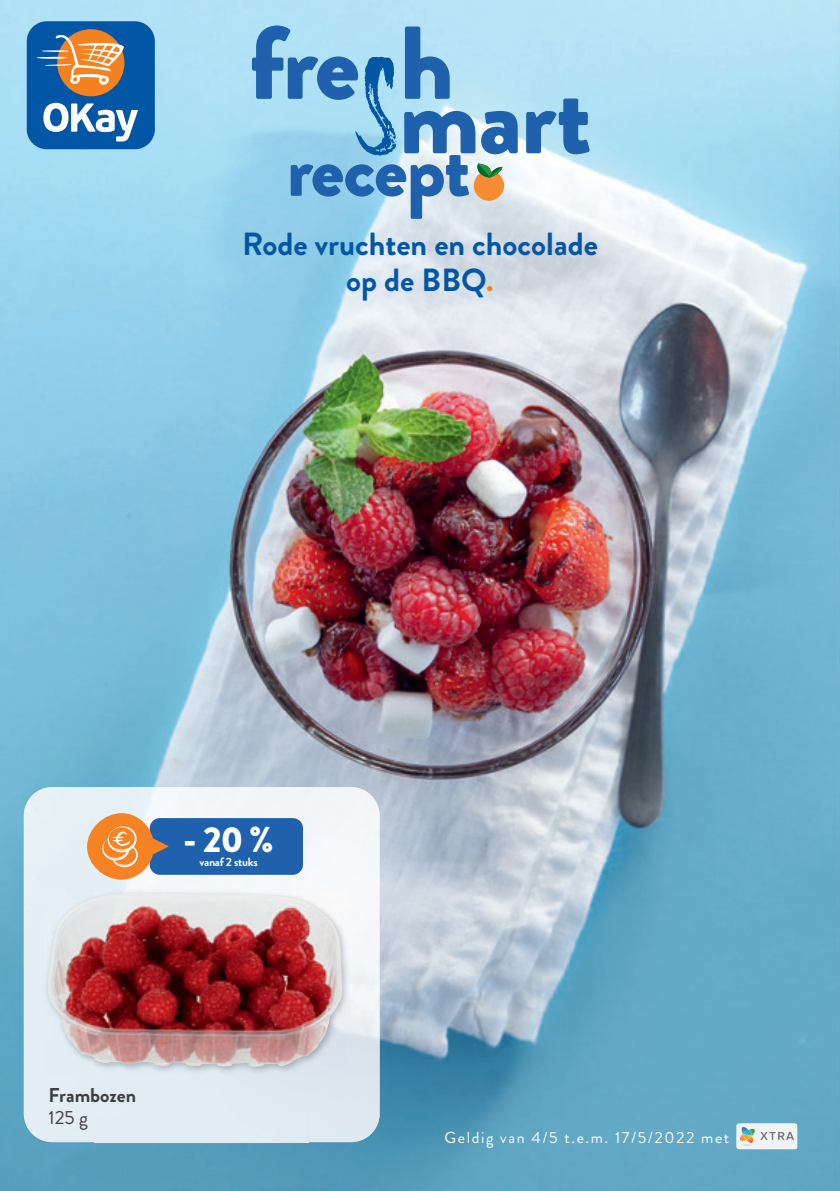
<style>
.page{position:relative;width:840px;height:1191px;background:#fff}
.page>*{position:absolute;margin:0;border:0;box-sizing:border-box;transform-origin:0 0}
.t1{font:900 103.2px "Brandon Grotesque";letter-spacing:-.02em;color:#1f61ac}
.t2{font:900 76.8px "Brandon Grotesque";letter-spacing:-.02em;color:#1f61ac}
.t3{font:900 36px "Brandon Grotesque";color:#fff}
.t4{font:700 32px/36px "Brandon Grotesque";color:#0157a5;text-align:center}
.t5{font:700 20px "Brandon Grotesque";color:#3e3e3f}
.t6{font:19px "Brandon Grotesque";color:#3e3e3f}
.t7{font:16px "Brandon Grotesque";letter-spacing:.1em;color:#fff}
.t8{font:700 12px "Brandon Grotesque";letter-spacing:-.025em;color:#fff}
.s1{font-family:"Lemonado Script Textured";font-weight:400;font-size:194px;color:#0157a5}
.s2{font-size:160.4px;color:#f68c32}
.s3{color:#f58220}
</style>
<div class="page">
<img style="left:0;top:0;width:839px;height:1191px">
<img style="left:24px;top:787px;width:355px;height:142px">
<div style="left:24px;top:929px;width:70px;height:213px;background:#e3edf4"></div>
<img style="left:309px;top:929px;width:70px;height:213px">
<div style="left:94px;top:1074px;width:215px;height:68px;background:#e1ecf3"></div>
<svg style="left:476px;top:164px;width:26px;height:13px"></svg>
<svg style="left:735px;top:1123px;width:62px;height:26px"></svg>
<img style="left:44px;top:889px;width:306px;height:185px">
<img style="left:48px;top:893px;width:294px;height:173px">
<div style="left:150px;top:818px;width:153px;height:56px;background:#1f61ac;border-radius:10px"></div>
<svg style="left:87px;top:813px;width:82px;height:66px"></svg>
<div style="left:27px;top:21px;width:128px;height:128px;background:#0157a5;border-radius:20px"></div>
<div style="left:57px;top:29px;width:67px;height:67px;background:#f58220;border-radius:50%"></div>
<svg style="left:36px;top:35px;width:89px;height:50px"></svg>
<svg style="left:43px;top:103px;width:95px;height:38px"></svg>
<h1 class="t1" style="left:248px;top:-10px;width:207px">fre<span class="s1">s</span>h</h1>
<h1 class="t1" style="left:398px;top:45px;width:194px">mart</h1>
<h2 class="t2" style="left:286px;top:115px;width:223px">recept<span class="s2">.</span></h2>
<p class="t4" style="left:242px;top:226px;width:357px">Rode vruchten en chocolade op de BBQ<span class="s3">.</span></p>
<p class="t3" style="left:183px;top:814px;width:91px">- 20 %</p>
<p class="t8" style="left:199px;top:853px;width:60px">vanaf 2 stuks</p>
<p class="t5" style="left:49px;top:1080px;width:89px">Frambozen</p>
<p class="t6" style="left:49px;top:1104px;width:41px">125 g</p>
<p class="t7" style="left:444px;top:1126px;width:286px">Geldig van 4/5 t.e.m. 17/5/2022 met</p>
</div>
